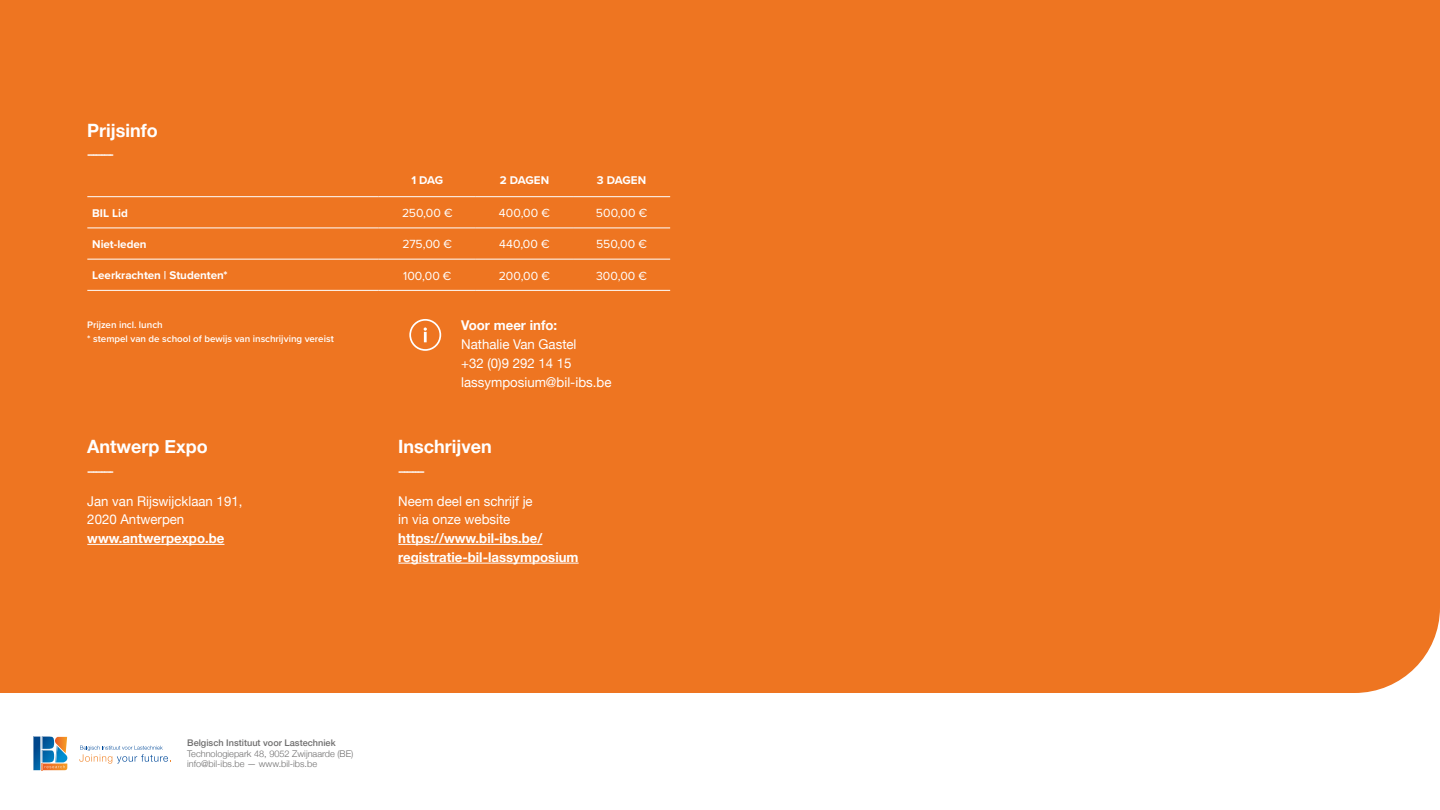
<style>
.page{position:relative;width:1440px;height:810px;background:#fff}
.page>*{position:absolute;margin:0;border:0;box-sizing:border-box;transform-origin:0 0}
.t1{font:700 18.38px "Helvetica Neue";color:#fff}
.t2{font:13.5px/18.8px "Helvetica Neue";color:#fff}
.t3{font:700 13.5px/18.8px "Helvetica Neue";color:#fff}
.t4{font:12.23px "Proxima Nova";letter-spacing:.005em;color:#fff}
.t5{font:700 11.62px "Proxima Nova";letter-spacing:-.005em;color:#fff}
.t6{font:700 11.02px "Helvetica Neue";color:#fff}
.t7{font:600 9.82px/13.5px "Proxima Nova";letter-spacing:-.005em;color:#fff}
.t8{font:300 9.15px/11px "Helvetica Neue";color:#706f6f}
.t9{font:500 9.15px "Helvetica Neue";color:#706f6f}
</style>
<div class="page">
<div style="left:0;top:0;width:1440px;height:693px;background:#ee7521"></div>
<svg style="left:33px;top:736px;width:35px;height:34px"></svg>
<svg style="left:79px;top:746px;width:92px;height:18px"></svg>
<hr style="left:87px;top:544px;width:137px;height:1px;background:#fff">
<hr style="left:398px;top:544px;width:144px;height:1px;background:#fff">
<hr style="left:398px;top:563px;width:181px;height:1px;background:#fff">
<hr style="left:87px;top:197px;width:292px;height:1px;background:#fff">
<hr style="left:379px;top:197px;width:97px;height:1px;background:#fff">
<hr style="left:476px;top:197px;width:97px;height:1px;background:#fff">
<hr style="left:573px;top:197px;width:97px;height:1px;background:#fff">
<hr style="left:87px;top:228px;width:292px;height:1px;background:#fff">
<hr style="left:379px;top:228px;width:97px;height:1px;background:#fff">
<hr style="left:476px;top:228px;width:97px;height:1px;background:#fff">
<hr style="left:573px;top:228px;width:97px;height:1px;background:#fff">
<hr style="left:87px;top:259px;width:292px;height:1px;background:#fff">
<hr style="left:379px;top:259px;width:97px;height:1px;background:#fff">
<hr style="left:476px;top:259px;width:97px;height:1px;background:#fff">
<hr style="left:573px;top:259px;width:97px;height:1px;background:#fff">
<hr style="left:87px;top:290px;width:292px;height:1px;background:#fff">
<hr style="left:379px;top:290px;width:97px;height:1px;background:#fff">
<hr style="left:476px;top:290px;width:97px;height:1px;background:#fff">
<hr style="left:573px;top:290px;width:97px;height:1px;background:#fff">
<svg style="left:424px;top:327px;width:3px;height:15px"></svg>
<div style="left:409px;top:319px;width:32px;height:32px;border:2px solid #fff;border-radius:50%"></div>
<h1 class="t1" style="left:87px;top:116px;width:72px">Prijsinfo</h1>
<p class="t6" style="left:87px;top:145px;width:28px">---------</p>
<p class="t5" style="left:411px;top:171px;width:33px">1 DAG</p>
<p class="t5" style="left:500px;top:171px;width:51px">2 DAGEN</p>
<p class="t5" style="left:597px;top:171px;width:51px">3 DAGEN</p>
<p class="t5" style="left:92px;top:204px;width:37px">BIL Lid</p>
<p class="t4" style="left:402px;top:204px;width:52px">250,00 €</p>
<p class="t4" style="left:499px;top:204px;width:52px">400,00 €</p>
<p class="t4" style="left:596px;top:204px;width:53px">500,00 €</p>
<p class="t5" style="left:92px;top:236px;width:56px">Niet-leden</p>
<p class="t4" style="left:402px;top:235px;width:51px">275,00 €</p>
<p class="t4" style="left:499px;top:235px;width:52px">440,00 €</p>
<p class="t4" style="left:596px;top:235px;width:52px">550,00 €</p>
<p class="t5" style="left:92px;top:267px;width:137px">Leerkrachten | Studenten*</p>
<p class="t4" style="left:403px;top:266px;width:50px">100,00 €</p>
<p class="t4" style="left:499px;top:266px;width:53px">200,00 €</p>
<p class="t4" style="left:596px;top:266px;width:52px">300,00 €</p>
<p class="t7" style="left:87px;top:318px;width:248px">Prijzen incl. lunch<br>* stempel van de school of bewijs van inschrijving vereist</p>
<h1 class="t1" style="left:87px;top:432px;width:122px">Antwerp Expo</h1>
<p class="t6" style="left:87px;top:462px;width:28px">---------</p>
<p class="t2" style="left:87px;top:492px;width:157px">Jan van Rijswijcklaan 191,<br>2020 Antwerpen</p>
<p class="t3" style="left:87px;top:529px;width:139px">www.antwerpexpo.be</p>
<p class="t3" style="left:461px;top:317px;width:98px">Voor meer info:</p>
<p class="t2" style="left:461px;top:336px;width:152px">Nathalie Van Gastel<br>+32 (0)9 292 14 15 lassymposium@bil-ibs.be</p>
<h1 class="t1" style="left:398px;top:432px;width:95px">Inschrijven</h1>
<p class="t6" style="left:398px;top:462px;width:28px">---------</p>
<p class="t2" style="left:398px;top:492px;width:136px">Neem deel en schrijf je in via onze website</p>
<p class="t3" style="left:398px;top:529px;width:182px">https://www.bil-ibs.be/ registratie-bil-lassymposium</p>
<p class="t9" style="left:187px;top:735px;width:150px">Belgisch Instituut voor Lastechniek</p>
<p class="t8" style="left:187px;top:747px;width:168px">Technologiepark 48, 9052 Zwijnaarde (BE) info@bil-ibs.be — www.bil-ibs.be</p>
</div>
